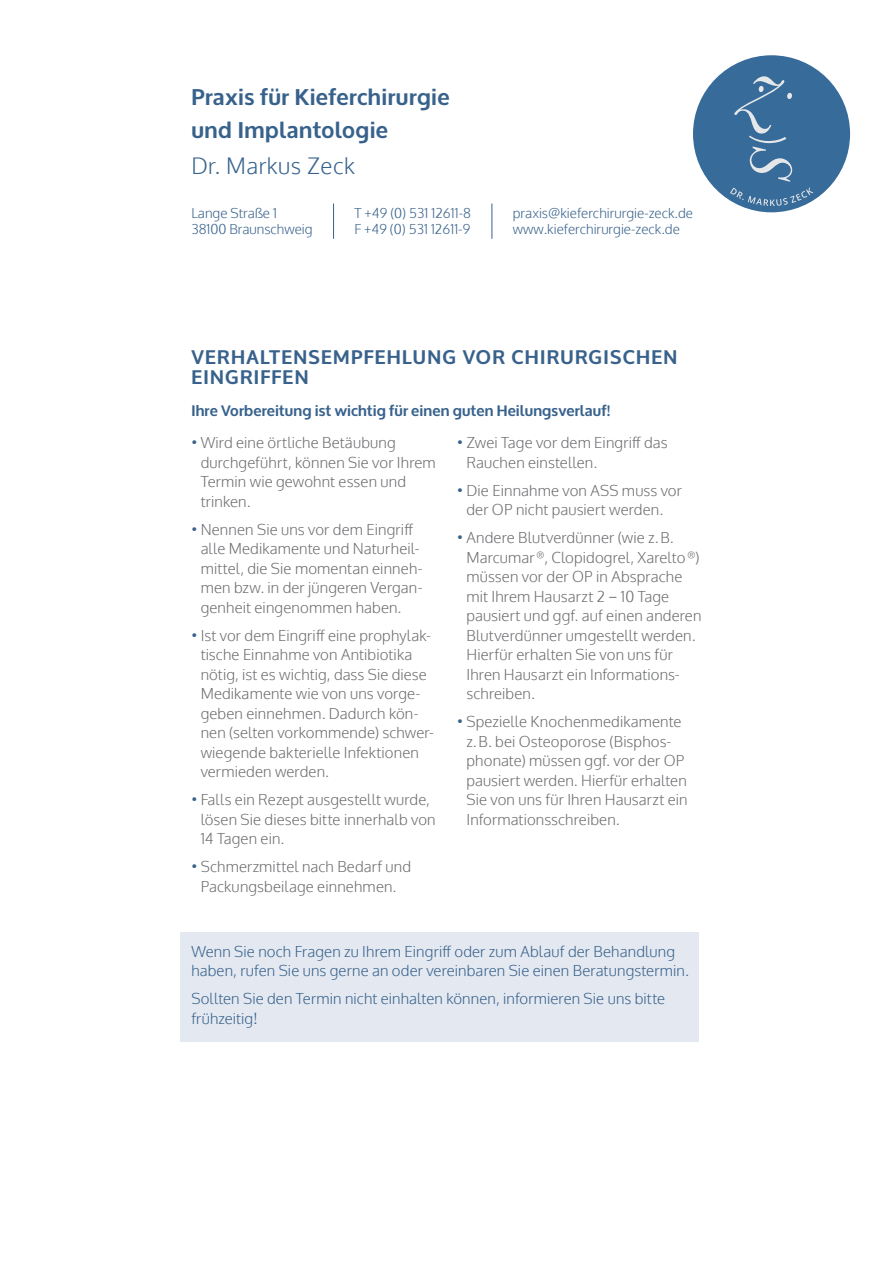
<style>
.page{position:relative;width:893px;height:1263px;background:#fff}
.page>*{position:absolute;margin:0;border:0;box-sizing:border-box;transform-origin:0 0}
.t1{font:700 22.5px/33px "Oxygen";letter-spacing:.02em;color:#38628c}
.t2{font:300 22.5px "Oxygen";letter-spacing:.02em;color:#38628c}
.t3{font:700 19.5px/19.5px "Oxygen";letter-spacing:.065em;color:#38628c}
.t4{font:300 15px/19.5px "Oxygen";letter-spacing:.01em;color:#6c6d70}
.t5{font:300 15px/19.5px "Oxygen";letter-spacing:.01em;color:#38628c}
.t6{font:700 15px "Oxygen";letter-spacing:.01em;color:#38628c}
.t7{font:300 13.5px/16.2px "Oxygen";color:#38628c}
.s1{color:#38628c}
</style>
<div class="page">
<div style="left:693px;top:55px;width:157px;height:157px;background:#376b9a;border-radius:50%"></div>
<svg style="left:730px;top:76px;width:83px;height:130px"></svg>
<hr style="left:333px;top:203px;width:1px;height:36px;background:#38628c">
<hr style="left:492px;top:203px;width:1px;height:36px;background:#38628c">
<div style="left:180px;top:932px;width:518px;height:110px;background:#e4e8f0"></div>
<h1 class="t1" style="left:191px;top:81px;width:260px">Praxis für Kieferchirurgie und Implantologie</h1>
<h1 class="t2" style="left:191px;top:151px;width:165px">Dr. Markus Zeck</h1>
<p class="t7" style="left:191px;top:205px;width:123px">Lange Straße 1<br>38100 Braunschweig</p>
<p class="t7" style="left:354px;top:205px;width:118px">T +49 (0) 531 12611-8<br>F +49 (0) 531 12611-9</p>
<p class="t7" style="left:513px;top:205px;width:182px">praxis@kieferchirurgie-zeck.de www.kieferchirurgie-zeck.de</p>
<h2 class="t3" style="left:191px;top:348px;width:487px">VERHALTENSEMPFEHLUNG VOR CHIRURGISCHEN<br>EINGRIFFEN</h2>
<p class="t6" style="left:191px;top:401px;width:420px">Ihre Vorbereitung ist wichtig für einen guten Heilungsverlauf!</p>
<p class="t4" style="left:201px;top:434px;width:237px;text-indent:-9px"><span class="s1">•</span> Wird eine örtliche Betäubung durchgeführt, können Sie vor Ihrem<br>Termin wie gewohnt essen und trinken.</p>
<p class="t4" style="left:201px;top:520px;width:224px;text-indent:-9px"><span class="s1">•</span> Nennen Sie uns vor dem Eingriff alle Medikamente und Naturheil&shy;mittel, die Sie momentan einneh&shy;men bzw. in der jüngeren Vergan&shy;genheit eingenommen haben.</p>
<p class="t4" style="left:201px;top:626px;width:235px;text-indent:-9px"><span class="s1">•</span> Ist vor dem Eingriff eine prophylak&shy;tische Einnahme von Antibiotika nötig, ist es wichtig, dass Sie diese<br>Medikamente wie von uns vorge&shy;geben einnehmen. Dadurch kön&shy;nen (selten vorkommende) schwer&shy;wiegende bakterielle Infektionen vermieden werden.</p>
<p class="t4" style="left:201px;top:791px;width:237px;text-indent:-9px"><span class="s1">•</span> Falls ein Rezept ausgestellt wurde, lösen Sie dieses bitte innerhalb von<br>14 Tagen ein.</p>
<p class="t4" style="left:191px;top:858px;width:221px;text-align:center"><span class="s1">•</span> Schmerzmittel nach Bedarf und<br>Packungsbeilage einnehmen.</p>
<p class="t4" style="left:466px;top:434px;width:203px;text-indent:-9px"><span class="s1">•</span> Zwei Tage vor dem Eingriff das<br>Rauchen einstellen.</p>
<p class="t4" style="left:466px;top:481px;width:217px;text-indent:-9px"><span class="s1">•</span> Die Einnahme von ASS muss vor der OP nicht pausiert werden.</p>
<p class="t4" style="left:466px;top:529px;width:237px;text-indent:-9px"><span class="s1">•</span> Andere Blutverdünner (wie z.B.<br>Marcumar <sup>®</sup>, Clopidogrel, Xarelto <sup>®</sup>) müssen vor der OP in Absprache mit Ihrem Hausarzt 2 − 10 Tage pausiert und ggf. auf einen anderen<br>Blutverdünner umgestellt werden.<br>Hierfür erhalten Sie von uns für<br>Ihren Hausarzt ein Informations&shy;schreiben.</p>
<p class="t4" style="left:466px;top:713px;width:223px;text-indent:-9px"><span class="s1">•</span> Spezielle Knochenmedikamente z.B. bei Osteoporose (Bisphos&shy;phonate) müssen ggf. vor der OP pausiert werden. Hierfür erhalten<br>Sie von uns für Ihren Hausarzt ein<br>Informationsschreiben.</p>
<p class="t5" style="left:191px;top:942px;width:499px">Wenn Sie noch Fragen zu Ihrem Eingriff oder zum Ablauf der Behandlung haben, rufen Sie uns gerne an oder vereinbaren Sie einen Beratungstermin.</p>
<p class="t5" style="left:191px;top:990px;width:475px">Sollten Sie den Termin nicht einhalten können, informieren Sie uns bitte frühzeitig!</p>
</div>
